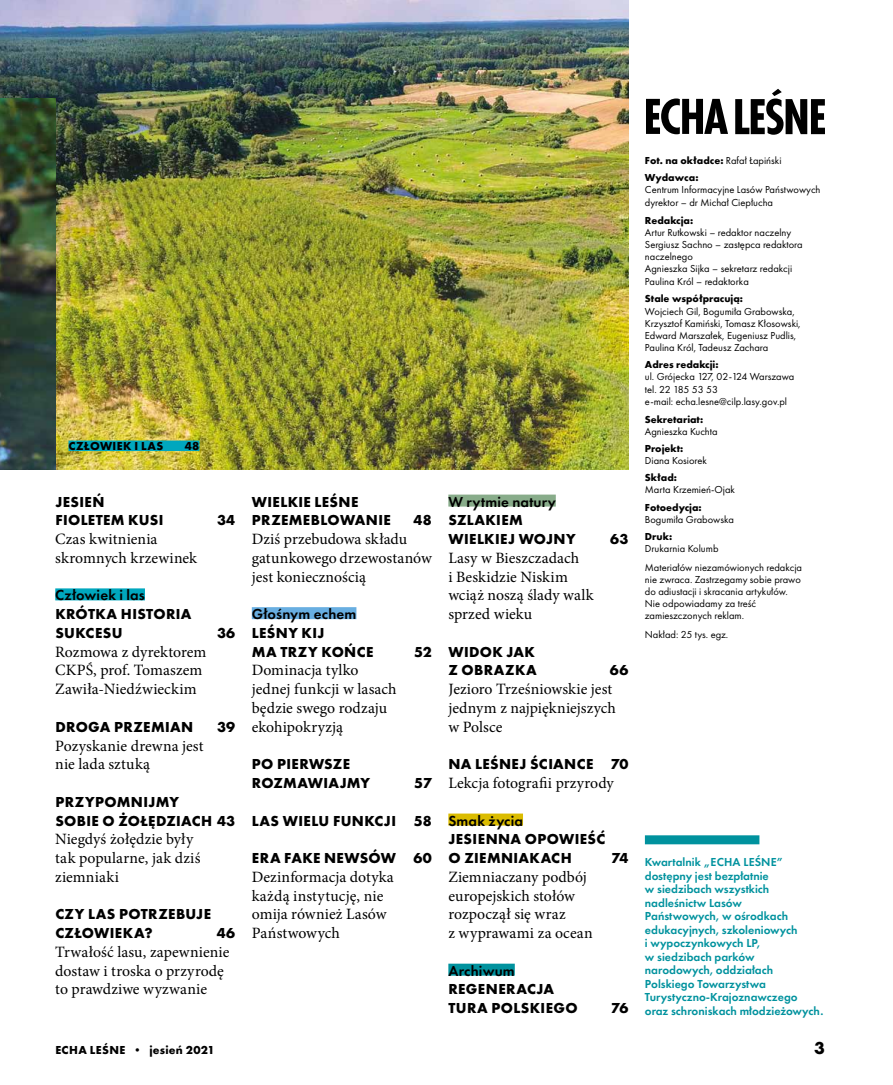
<style>
.page{position:relative;width:893px;height:1085px;background:#fff}
.page>*{position:absolute;margin:0;border:0;box-sizing:border-box;transform-origin:0 0}
.t1{font:700 18px "Futura PT";color:#000}
.t2{font:15.75px/18.8px "Minion Pro";letter-spacing:.005em;color:#000}
.t3{font:700 15px/18.8px "Futura PT";letter-spacing:.025em;color:#000}
.t4{font:600 15px "Futura PT";letter-spacing:.01em;color:#000}
.t5{font:600 12px/13.5px "Futura PT";color:#00929e}
.t6{font:700 12px "Futura PT";letter-spacing:.03em;color:#000}
.t7{font:10.5px/12.1px "Futura PT";color:#000}
.t8{font:700 10.5px/17.1px "Futura PT";color:#000}
.s1{font-weight:400}
</style>
<div class="page">
<img style="left:0;top:0;width:628px;height:469px">
<img style="left:0;top:98px;width:55px;height:371px">
<svg style="left:646px;top:98px;width:82px;height:36px"></svg>
<svg style="left:735px;top:89px;width:90px;height:46px"></svg>
<div style="left:69px;top:440px;width:130px;height:11px;background:#00a7be"></div>
<div style="left:645px;top:835px;width:114px;height:9px;background:#00929e"></div>
<div style="left:55px;top:588px;width:90px;height:12px;background:#00a7be"></div>
<div style="left:252px;top:607px;width:104px;height:12px;background:#68aee1"></div>
<div style="left:448px;top:494px;width:108px;height:12px;background:#88ac8a"></div>
<div style="left:448px;top:813px;width:75px;height:12px;background:#dbbc00"></div>
<div style="left:448px;top:963px;width:67px;height:12px;background:#00929e"></div>
<p class="t6" style="left:69px;top:438px;width:96px">CZŁOWIEK I LAS</p>
<p class="t6" style="left:185px;top:438px;width:16px">48</p>
<p class="t3" style="left:55px;top:491px;width:110px">JESIEŃ<br>FIOLETEM KUSI</p>
<p class="t2" style="left:55px;top:529px;width:143px">Czas kwitnienia skromnych krzewinek</p>
<p class="t4" style="left:55px;top:586px;width:91px">Człowiek i las</p>
<p class="t3" style="left:55px;top:604px;width:138px">KRÓTKA HISTORIA<br>SUKCESU</p>
<p class="t3" style="left:217px;top:510px;width:20px">34</p>
<p class="t3" style="left:217px;top:623px;width:20px">36</p>
<p class="t2" style="left:55px;top:642px;width:153px">Rozmowa z dyrektorem<br>CKPŚ, prof. Tomaszem<br>Zawiła-Niedźwieckim</p>
<p class="t3" style="left:55px;top:716px;width:139px">DROGA PRZEMIAN</p>
<p class="t3" style="left:217px;top:716px;width:20px">39</p>
<p class="t2" style="left:55px;top:736px;width:150px">Pozyskanie drewna jest nie lada sztuką</p>
<p class="t3" style="left:55px;top:791px;width:181px">PRZYPOMNIJMY<br>SOBIE O ŻOŁĘDZIACH 43</p>
<p class="t2" style="left:55px;top:829px;width:147px">Niegdyś żołędzie były tak popularne, jak dziś ziemniaki</p>
<p class="t3" style="left:55px;top:904px;width:157px">CZY LAS POTRZEBUJE<br>CZŁOWIEKA?</p>
<p class="t3" style="left:217px;top:923px;width:20px">46</p>
<p class="t2" style="left:55px;top:942px;width:176px">Trwałość lasu, zapewnienie dostaw i troska o przyrodę to prawdziwe wyzwanie</p>
<p class="t3" style="left:252px;top:491px;width:140px">WIELKIE LEŚNE<br>PRZEMEBLOWANIE</p>
<p class="t3" style="left:414px;top:510px;width:20px">48</p>
<p class="t2" style="left:252px;top:529px;width:182px">Dziś przebudowa składu gatunkowego drzewostanów jest koniecznością</p>
<p class="t4" style="left:252px;top:604px;width:106px">Głośnym echem</p>
<p class="t3" style="left:252px;top:623px;width:123px">LEŚNY KIJ<br>MA TRZY KOŃCE</p>
<p class="t3" style="left:414px;top:641px;width:19px">52</p>
<p class="t2" style="left:252px;top:661px;width:146px">Dominacja tylko jednej funkcji w lasach będzie swego rodzaju ekohipokryzją</p>
<p class="t3" style="left:252px;top:754px;width:120px">PO PIERWSZE<br>ROZMAWIAJMY</p>
<p class="t3" style="left:414px;top:773px;width:19px">57</p>
<p class="t3" style="left:252px;top:810px;width:181px">LAS WIELU FUNKCJI 58</p>
<p class="t3" style="left:252px;top:848px;width:181px">ERA FAKE NEWSÓW 60</p>
<p class="t2" style="left:252px;top:867px;width:144px">Dezinformacja dotyka każdą instytucję, nie omija również Lasów<br>Państwowych</p>
<p class="t4" style="left:448px;top:492px;width:109px">W rytmie natury</p>
<p class="t3" style="left:448px;top:510px;width:129px">SZLAKIEM<br>WIELKIEJ WOJNY</p>
<p class="t3" style="left:610px;top:529px;width:20px">63</p>
<p class="t2" style="left:448px;top:548px;width:147px">Lasy w Bieszczadach<br>i Beskidzie Niskim wciąż noszą ślady walk sprzed wieku</p>
<p class="t3" style="left:448px;top:641px;width:90px">WIDOK JAK<br>Z OBRAZKA</p>
<p class="t3" style="left:610px;top:660px;width:20px">66</p>
<p class="t2" style="left:448px;top:679px;width:169px">Jezioro Trześniowskie jest jednym z najpiękniejszych w Polsce</p>
<p class="t3" style="left:448px;top:754px;width:181px">NA LEŚNEJ ŚCIANCE 70</p>
<p class="t2" style="left:448px;top:773px;width:167px">Lekcja fotografii przyrody</p>
<p class="t4" style="left:448px;top:811px;width:76px">Smak życia</p>
<p class="t3" style="left:448px;top:829px;width:158px">JESIENNA OPOWIEŚĆ<br>O ZIEMNIAKACH</p>
<p class="t3" style="left:611px;top:848px;width:19px">74</p>
<p class="t2" style="left:448px;top:867px;width:146px">Ziemniaczany podbój europejskich stołów rozpoczął się wraz<br>z wyprawami za ocean</p>
<p class="t4" style="left:448px;top:961px;width:68px">Archiwum</p>
<p class="t3" style="left:448px;top:979px;width:131px">REGENERACJA<br>TURA POLSKIEGO</p>
<p class="t3" style="left:611px;top:998px;width:19px">76</p>
<p class="t8" style="left:645px;top:152px;width:138px">Fot. na okładce: <span class="s1">Rafał Łapiński<br></span>Wydawca:</p>
<p class="t7" style="left:645px;top:183px;width:177px;line-height:12.9px">Centrum Informacyjne Lasów Państwowych dyrektor – dr Michał Ciepłucha</p>
<p class="t8" style="left:645px;top:211px;width:50px">Redakcja:</p>
<p class="t7" style="left:645px;top:226px;width:159px">Artur Rutkowski – redaktor naczelny<br>Sergiusz Sachno – zastępca redaktora naczelnego<br>Agnieszka Sijka – sekretarz redakcji<br>Paulina Król – redaktorka</p>
<p class="t8" style="left:645px;top:290px;width:100px">Stale współpracują:</p>
<p class="t7" style="left:645px;top:305px;width:157px">Wojciech Gil, Bogumiła Grabowska, Krzysztof Kamiński, Tomasz Kłosowski, Edward Marszałek, Eugeniusz Pudlis, Paulina Król, Tadeusz Zachara</p>
<p class="t8" style="left:645px;top:356px;width:75px">Adres redakcji:</p>
<p class="t7" style="left:645px;top:370px;width:151px;line-height:12.6px">ul. Grójecka 127, 02- 124 Warszawa tel. 22 185 53 53<br>e-mail: echa.lesne@cilp.lasy.gov.pl</p>
<p class="t8" style="left:645px;top:410px;width:60px">Sekretariat:</p>
<p class="t7" style="left:645px;top:425px;width:74px">Agnieszka Kuchta</p>
<p class="t8" style="left:645px;top:439px;width:40px">Projekt:</p>
<p class="t7" style="left:645px;top:454px;width:64px">Diana Kosiorek</p>
<p class="t8" style="left:645px;top:469px;width:34px">Skład:</p>
<p class="t7" style="left:645px;top:484px;width:92px">Marta Krzemień-Ojak</p>
<p class="t8" style="left:645px;top:498px;width:58px">Fotoedycja:</p>
<p class="t7" style="left:645px;top:513px;width:91px">Bogumiła Grabowska</p>
<p class="t8" style="left:645px;top:527px;width:29px">Druk:</p>
<p class="t7" style="left:645px;top:539px;width:159px;line-height:18.6px">Drukarnia Kolumb<br>Materiałów niezamówionych redakcja</p>
<p class="t7" style="left:645px;top:573px;width:158px">nie zwraca. Zastrzegamy sobie prawo do adiustacji i skracania artykułów.<br>Nie odpowiadamy za treść zamieszczonych reklam.</p>
<p class="t7" style="left:645px;top:628px;width:85px">Nakład: 25 tys. egz.</p>
<p class="t5" style="left:645px;top:855px;width:180px">Kwartalnik „ECHA LEŚNE” dostępny jest bezpłatnie<br>w siedzibach wszystkich nadleśnictw Lasów<br>Państwowych, w ośrodkach edukacyjnych, szkoleniowych<br>i wypoczynkowych LP,<br>w siedzibach parków narodowych, oddziałach<br>Polskiego Towarzystwa<br>Turystyczno-Krajoznawczego oraz schroniskach młodzieżowych.</p>
<p class="t6" style="left:55px;top:1042px;width:161px">ECHA LEŚNE • jesień 2021</p>
<p class="t1" style="left:814px;top:1035px;width:12px">3</p>
</div>
